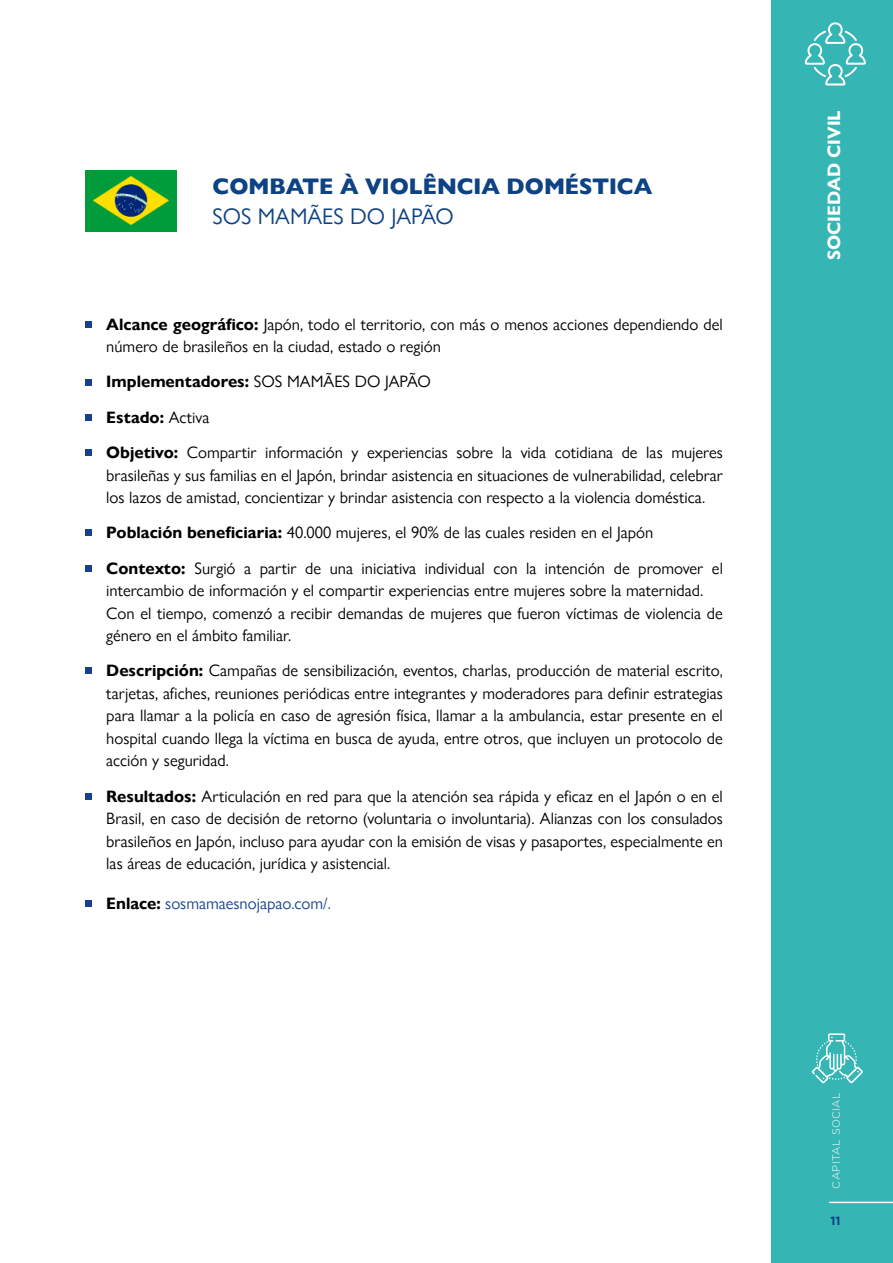
<style>
.page{position:relative;width:893px;height:1263px;background:#fff}
.page>*{position:absolute;margin:0;border:0;box-sizing:border-box;transform-origin:0 0}
.t1{font:800 22.5px "Gill Sans Nova";color:#0d4285}
.t2{font:22.5px "Gill Sans Nova";color:#0d4285}
.t3{font:700 18px "Gill Sans Nova";color:#fff}
.t4{font:16.5px/22.5px "Gill Sans Nova";color:#000}
.t5{font:16.5px "Gill Sans Nova";color:#164190}
.t6{font:700 12px "Gotham";color:#0d4285}
.t7{font:300 10.5px "Gotham";letter-spacing:.04em;color:#fff}
.s1{font-weight:700}
.s2{font-weight:700;color:#000}
</style>
<div class="page">
<div style="left:85px;top:321px;width:6px;height:7px;background:#164190"></div>
<svg style="left:85px;top:379px;width:6px;height:6px"></svg>
<div style="left:85px;top:414px;width:6px;height:7px;background:#164190"></div>
<div style="left:85px;top:449px;width:6px;height:7px;background:#164190"></div>
<svg style="left:85px;top:530px;width:6px;height:6px"></svg>
<svg style="left:85px;top:565px;width:6px;height:6px"></svg>
<svg style="left:85px;top:668px;width:6px;height:6px"></svg>
<svg style="left:85px;top:793px;width:6px;height:6px"></svg>
<div style="left:85px;top:900px;width:6px;height:7px;background:#164190"></div>
<img style="left:86px;top:170px;width:90px;height:61px">
<div style="left:772px;top:0;width:121px;height:1263px;background:#36b5b5"></div>
<svg style="left:812px;top:1033px;width:51px;height:50px"></svg>
<hr style="left:829px;top:1201px;width:64px;height:2px;background:#fff">
<svg style="left:805px;top:22px;width:61px;height:64px"></svg>
<h1 class="t1" style="left:213px;top:172px;width:441px">COMBATE À VIOLÊNCIA DOMÉSTICA</h1>
<h1 class="t2" style="left:213px;top:203px;width:243px">SOS MAMÃES DO JAPÃO</h1>
<p class="t4" style="left:106px;top:313px;width:618px"><span class="s1">Alcance geográfico:</span> Japón, todo el territorio, con más o menos acciones dependiendo del nú mero de brasileños en la ciudad, estado o región</p>
<p class="t4" style="left:106px;top:364px;width:618px;line-height:35.2px"><span class="s1">Implementadores:</span> SOS MAMÃES DO JAPÃO<br><span class="s1">Estado:</span> Activa<br><span class="s1">Objetivo:</span> Compartir información y experiencias sobre la vida cotidiana de las mujeres</p>
<p class="t4" style="left:106px;top:463px;width:618px">brasileñas y sus familias en el Japón, brindar asistencia en situaciones de vulnerabilidad, celebrar los lazos de amistad, concientizar y brindar asistencia con respecto a la violencia doméstica.</p>
<p class="t4" style="left:106px;top:515px;width:618px;line-height:35.2px"><span class="s1">Población beneficiaria:</span> 40.000 mujeres, el 90% de las cuales residen en el Japón<br><span class="s1">Contexto:</span> Surgió a partir de una iniciativa individual con la intención de promover el</p>
<p class="t4" style="left:106px;top:579px;width:618px">intercambio de información y el compartir experiencias entre mujeres sobre la maternidad.<br>Con el tiempo, comenzó a recibir demandas de mujeres que fueron víctimas de violencia de género en el ámbito familiar.</p>
<p class="t4" style="left:106px;top:659px;width:618px;text-align:justify"><span class="s1">Descripción:</span> Campañas de sensibilización, eventos, charlas, producción de material escrito, tarjetas, afiches, reuniones periódicas entre integrantes y moderadores para definir estrategias para llamar a la policía en caso de agresión física, llamar a la ambulancia, estar presente en el hospital cuando llega la víctima en busca de ayuda, entre otros, que incluyen un protocolo de acción y seguridad.</p>
<p class="t4" style="left:106px;top:784px;width:618px;text-align:justify"><span class="s1">Resultados:</span> Articulación en red para que la atención sea rápida y eficaz en el Japón o en el Brasil, en caso de decisión de retorno (voluntaria o involuntaria). Alianzas con los consulados brasileños en Japón, incluso para ayudar con la emisión de visas y pasaportes, especialmente en las áreas de educación, jurídica y asistencial.</p>
<p class="t5" style="left:106px;top:893px;width:226px"><span class="s2">Enlace:</span> sosmamaesnojapao.com/.</p>
<p class="t3" style="left:823px;top:260px;width:151px;rotate:-90deg">SOCIEDAD CIVIL</p>
<p class="t7" style="left:829px;top:1188px;width:98px;rotate:-90deg">CAPITAL SOCIAL</p>
<p class="t6" style="left:831px;top:1213px;width:11px">11</p>
</div>
